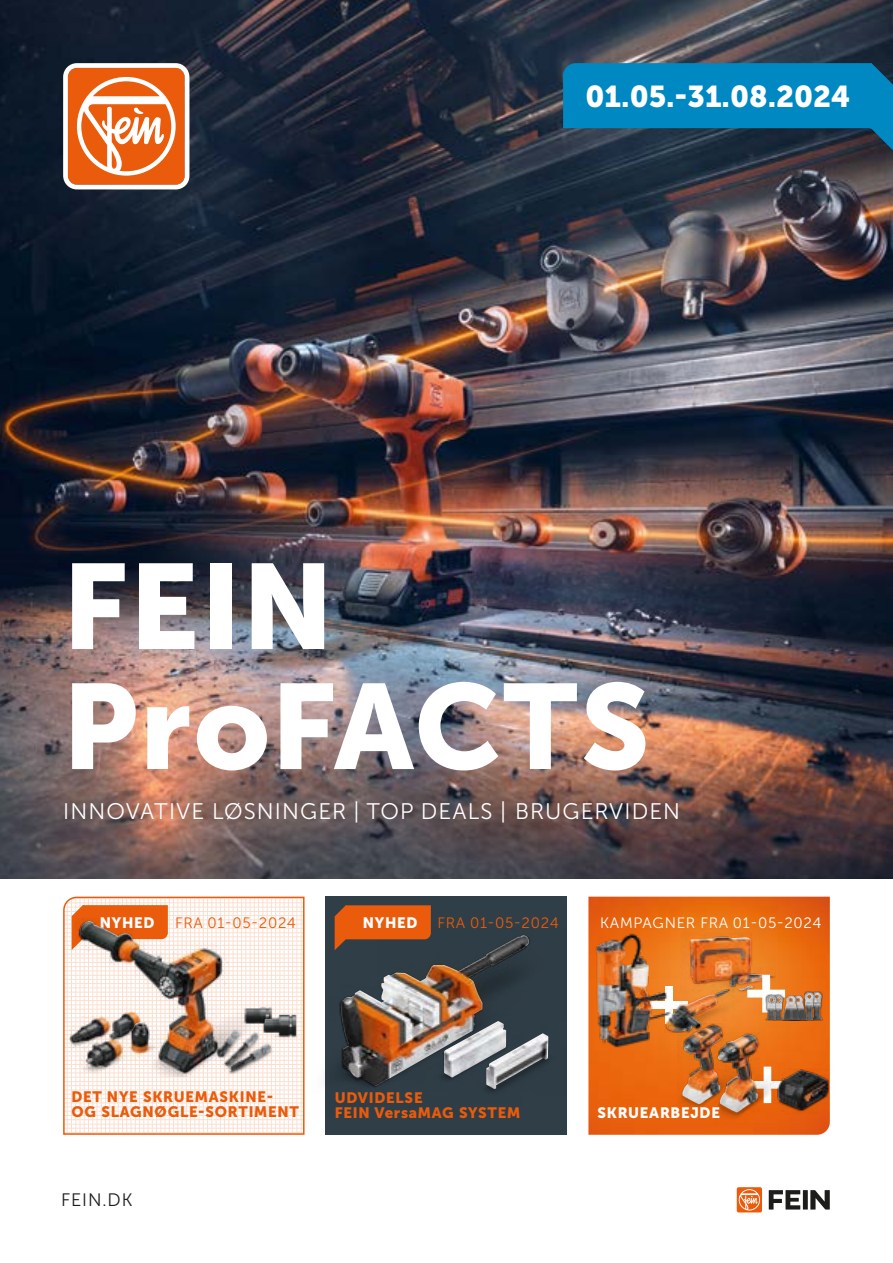
<style>
.page{position:relative;width:893px;height:1263px;background:#fff}
.page>*{position:absolute;margin:0;border:0;box-sizing:border-box;transform-origin:0 0}
.t1{font:700 120px/120px "FEIN Corporate";letter-spacing:.02em;color:#fff}
.t2{font:700 30px "FEIN Corporate";color:#fff}
.t3{font:300 22.5px "FEIN Corporate";letter-spacing:.05em;color:#fff}
.t4{font:300 18px "FEIN Corporate";letter-spacing:.05em;color:#1d1d1b}
.t5{font:700 15px/15px "FEIN Corporate";letter-spacing:.05em;color:#ea5b0b}
.t6{font:300 15px "FEIN Corporate";letter-spacing:.05em;color:#ea5b0b}
.t7{font:300 15px "FEIN Corporate";letter-spacing:.05em;color:#fff}
.t8{font:700 15px "FEIN Corporate";letter-spacing:.05em;color:#fff}
</style>
<div class="page">
<div style="left:737px;top:1187px;width:25px;height:25px;background:#ea5b0b;border-radius:2px"></div>
<svg style="left:739px;top:1189px;width:21px;height:21px"></svg>
<svg style="left:769px;top:1190px;width:31px;height:19px"></svg>
<div style="left:803px;top:1190px;width:5px;height:19px;background:#1d1d1b"></div>
<svg style="left:810px;top:1190px;width:20px;height:19px"></svg>
<div style="left:326px;top:897px;width:241px;height:238px;background:#303e47"></div>
<svg style="left:63px;top:896px;width:242px;height:239px"></svg>
<img style="left:0;top:0;width:893px;height:879px">
<img style="left:588px;top:897px;width:242px;height:238px">
<img style="left:69px;top:1016px;width:6px;height:35px">
<img style="left:70px;top:1018px;width:5px;height:25px">
<img style="left:325px;top:927px;width:205px;height:190px">
<img style="left:341px;top:935px;width:182px;height:151px">
<img style="left:403px;top:1013px;width:146px;height:101px">
<img style="left:444px;top:1021px;width:104px;height:68px">
<img style="left:256px;top:1006px;width:23px;height:20px">
<img style="left:256px;top:1008px;width:15px;height:15px">
<img style="left:261px;top:1014px;width:44px;height:27px">
<img style="left:265px;top:1015px;width:31px;height:21px">
<img style="left:675px;top:987px;width:63px;height:48px">
<img style="left:675px;top:990px;width:52px;height:33px">
<img style="left:588px;top:929px;width:87px;height:128px">
<svg style="left:779px;top:1066px;width:7px;height:2px"></svg>
<img style="left:779px;top:1068px;width:51px;height:46px">
<img style="left:779px;top:1070px;width:49px;height:39px">
<img style="left:678px;top:1023px;width:77px;height:94px">
<img style="left:682px;top:1025px;width:30px;height:74px">
<img style="left:713px;top:1033px;width:66px;height:91px">
<img style="left:718px;top:1034px;width:29px;height:69px">
<img style="left:681px;top:932px;width:94px;height:60px">
<img style="left:691px;top:937px;width:76px;height:49px">
<svg style="left:747px;top:975px;width:38px;height:37px"></svg>
<hr style="left:762px;top:1019px;width:63px;height:1px;background:#1d1d1b;border-radius:50%">
<div style="left:772px;top:994px;width:11px;height:27px;background:#1d1d1b;opacity:.75"></div>
<img style="left:777px;top:995px;width:4px;height:25px">
<div style="left:766px;top:994px;width:11px;height:27px;background:#1d1d1b;opacity:.75"></div>
<div style="left:789px;top:995px;width:18px;height:26px;background:#1d1d1b;opacity:.75"></div>
<div style="left:782px;top:995px;width:18px;height:26px;background:#1d1d1b;opacity:.75"></div>
<div style="left:810px;top:991px;width:13px;height:30px;background:#1d1d1b;opacity:.75"></div>
<img style="left:814px;top:992px;width:8px;height:28px">
<div style="left:804px;top:991px;width:10px;height:29px;background:#1d1d1b;opacity:.75"></div>
<img style="left:804px;top:992px;width:10px;height:28px">
<svg style="left:72px;top:905px;width:96px;height:45px"></svg>
<svg style="left:563px;top:63px;width:330px;height:87px;background:#0972a1"></svg>
<svg style="left:335px;top:905px;width:96px;height:45px"></svg>
<img style="left:75px;top:919px;width:181px;height:157px">
<img style="left:79px;top:922px;width:138px;height:150px">
<img style="left:221px;top:1042px;width:57px;height:36px">
<img style="left:218px;top:1026px;width:57px;height:46px">
<img style="left:225px;top:1033px;width:34px;height:32px">
<img style="left:211px;top:1027px;width:38px;height:35px">
<img style="left:217px;top:1031px;width:24px;height:26px">
<svg style="left:63px;top:63px;width:126px;height:126px"></svg>
<h2 class="t2" style="left:586px;top:79px;width:266px">01.05.-31.08.2024</h2>
<h1 class="t1" style="left:63px;top:547px;width:588px">FEIN<br>ProFACTS</h1>
<h3 class="t3" style="left:63px;top:799px;width:618px">INNOVATIVE LØSNINGER | TOP DEALS | BRUGERVIDEN</h3>
<p class="t8" style="left:100px;top:914px;width:56px">NYHED</p>
<p class="t6" style="left:437px;top:914px;width:123px">FRA 01-05-2024</p>
<p class="t6" style="left:175px;top:914px;width:122px">FRA 01-05-2024</p>
<p class="t8" style="left:363px;top:914px;width:56px">NYHED</p>
<p class="t7" style="left:600px;top:914px;width:223px">KAMPAGNER FRA 01-05-2024</p>
<p class="t5" style="left:71px;top:1089px;width:229px">DET NYE SKRUEMASKINE-<br>OG SLAGNØGLE-SORTIMENT</p>
<p class="t4" style="left:61px;top:1190px;width:73px">FEIN.DK</p>
<p class="t5" style="left:335px;top:1090px;width:187px">UDVIDELSE<br>FEIN VersaMAG SYSTEM</p>
<p class="t8" style="left:597px;top:1104px;width:124px">SKRUEARBEJDE</p>
</div>
